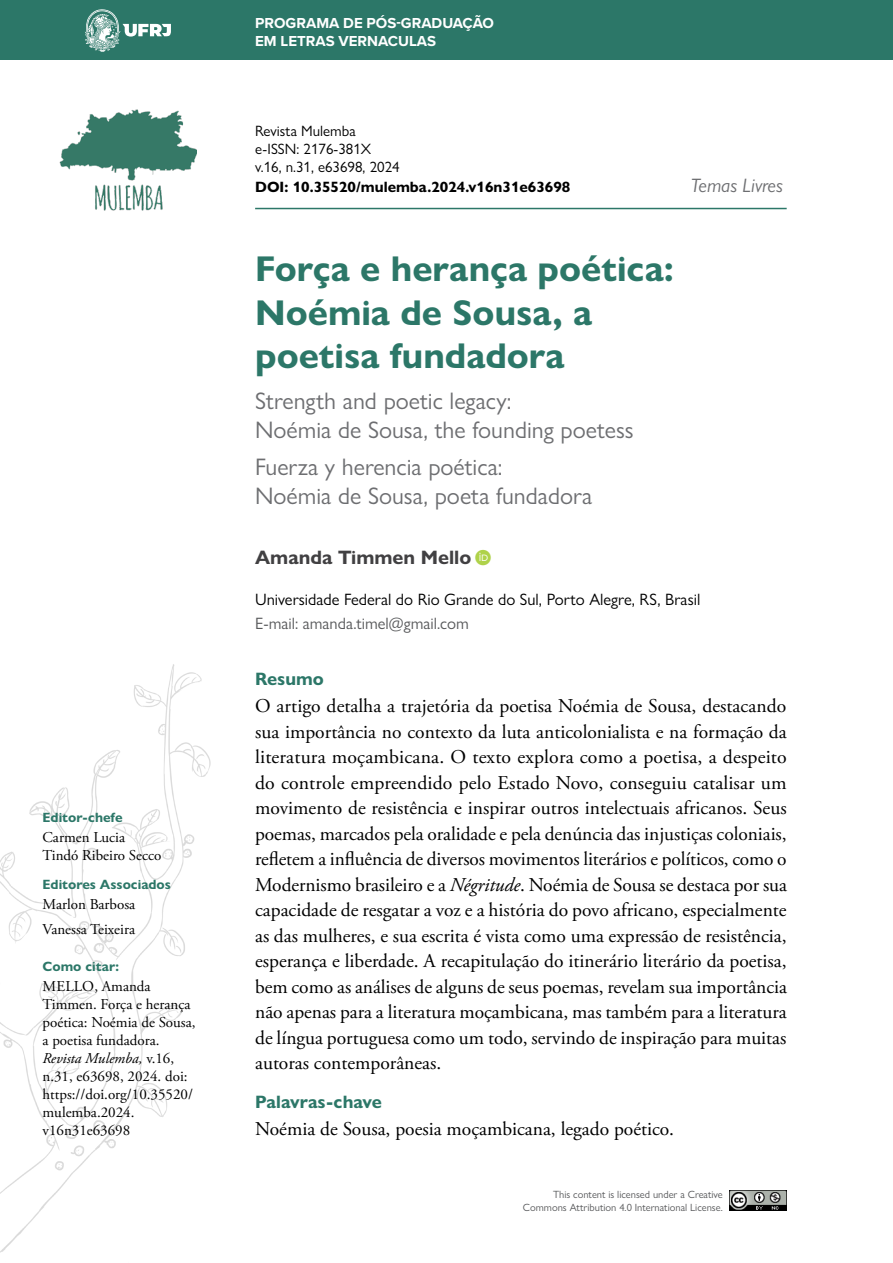
<style>
.page{position:relative;width:893px;height:1263px;background:#fff}
.page>*{position:absolute;margin:0;border:0;box-sizing:border-box;transform-origin:0 0}
.t1{font:700 36px/43.2px "Gill Sans Nova";color:#2c7768}
.t2{font:24px/28.8px "Gill Sans Nova";color:#6d6e71}
.t3{font:19.5px/25.5px "Adobe Garamond Pro";color:#000;text-align:justify}
.t4{font:700 19.5px "Gill Sans Nova";color:#414042}
.t5{font:italic 19.5px "Gill Sans Nova";color:#6d6e71}
.t6{font:700 18px "Gill Sans Nova";color:#2c7768}
.t7{font:16.5px "Gill Sans Nova";color:#000}
.t8{font:16.5px "Gill Sans Nova";color:#58595b}
.t9{font:15px/18px "Adobe Garamond Pro";color:#000}
.t10{font:15px/18px "Gill Sans Nova";color:#000}
.t11{font:700 15px/18px "Proxima Nova";color:#fff}
.t12{font:700 15px "Gill Sans Nova";color:#000}
.t13{font:700 13.5px "Gill Sans Nova";color:#2c7768}
.t14{font:10.5px/12.6px "Gill Sans Nova";color:#58595b;text-align:right}
.s1{font-style:italic}
</style>
<div class="page">
<img style="left:0;top:664px;width:211px;height:589px">
<img style="left:59px;top:109px;width:138px;height:102px">
<div style="left:0;top:0;width:893px;height:60px;background:#2c7768"></div>
<svg style="left:85px;top:9px;width:86px;height:43px"></svg>
<img style="left:730px;top:1191px;width:57px;height:20px">
<hr style="left:255px;top:208px;width:532px;height:1px;background:#2c7768">
<p class="t13" style="left:43px;top:809px;width:82px">Editor-chefe</p>
<p class="t9" style="left:43px;top:829px;width:120px">Carmen Lucia<br>Tindó Ribeiro Secco</p>
<p class="t13" style="left:43px;top:876px;width:130px">Editores Associados</p>
<p class="t9" style="left:43px;top:893px;width:94px;line-height:24.3px">Marlon Barbosa<br>Vanessa Teixeira</p>
<p class="t13" style="left:43px;top:958px;width:78px">Como citar:</p>
<p class="t9" style="left:43px;top:978px;width:154px">MELLO, Amanda<br>Timmen. Força e herança poética: Noémia de Sousa, a poetisa fundadora.<br><span class="s1">Revista Mulemba,</span> v.16, n.31, e63698, 2024. doi: https://doi.org/10.35520/ mulemba.2024. v16n31e63698</p>
<p class="t11" style="left:255px;top:13px;width:240px">PROGRAMA DE PÓS-GRADUAÇÃO<br>EM LETRAS VERNACULAS</p>
<p class="t10" style="left:255px;top:121px;width:146px">Revista Mulemba e-ISSN: 2176-381X v.16, n.31, e63698, 2024</p>
<p class="t12" style="left:255px;top:177px;width:317px">DOI: 10.35520/mulemba.2024.v16n31e63698</p>
<p class="t5" style="left:691px;top:173px;width:94px">Temas Livres</p>
<h1 class="t1" style="left:255px;top:247px;width:420px">Força e herança poética:<br>Noémia de Sousa, a poetisa fundadora</h1>
<p class="t2" style="left:255px;top:387px;width:380px">Strength and poetic legacy:<br>Noémia de Sousa, the founding poetess</p>
<p class="t2" style="left:255px;top:453px;width:338px">Fuerza y herencia poética:<br>Noémia de Sousa, poeta fundadora</p>
<p class="t4" style="left:255px;top:545px;width:218px">Amanda Timmen Mello</p>
<p class="t7" style="left:255px;top:589px;width:447px">Universidade Federal do Rio Grande do Sul, Porto Alegre, RS, Brasil</p>
<p class="t8" style="left:255px;top:613px;width:215px">E-mail: amanda.timel@gmail.com</p>
<p class="t6" style="left:255px;top:667px;width:70px">Resumo</p>
<p class="t3" style="left:255px;top:694px;width:533px">O artigo detalha a trajetória da poetisa Noémia de Sousa, destacando sua importância no contexto da luta anticolonialista e na formação da literatura moçambicana. O texto explora como a poetisa, a despeito do controle empreendido pelo Estado Novo, conseguiu catalisar um movimento de resistência e inspirar outros intelectuais africanos. Seus poemas, marcados pela oralidade e pela denúncia das injustiças coloniais, refletem a influência de diversos movimentos literários e políticos, como o Modernismo brasileiro e a <span class="s1">Négritude</span>. Noémia de Sousa se destaca por sua capacidade de resgatar a voz e a história do povo africano, especialmente as das mulheres, e sua escrita é vista como uma expressão de resistência, esperança e liberdade. A recapitulação do itinerário literário da poetisa, bem como as análises de alguns de seus poemas, revelam sua importância não apenas para a literatura moçambicana, mas também para a literatura de língua portuguesa como um todo, servindo de inspiração para muitas autoras contemporâneas.</p>
<p class="t6" style="left:255px;top:1090px;width:128px">Palavras-chave</p>
<p class="t3" style="left:255px;top:1117px;width:420px">Noémia de Sousa, poesia moçambicana, legado poético.</p>
<p class="t14" style="left:523px;top:1188px;width:201px">This content is licensed under a Creative<br>Commons Attribution 4.0 International License.</p>
</div>
